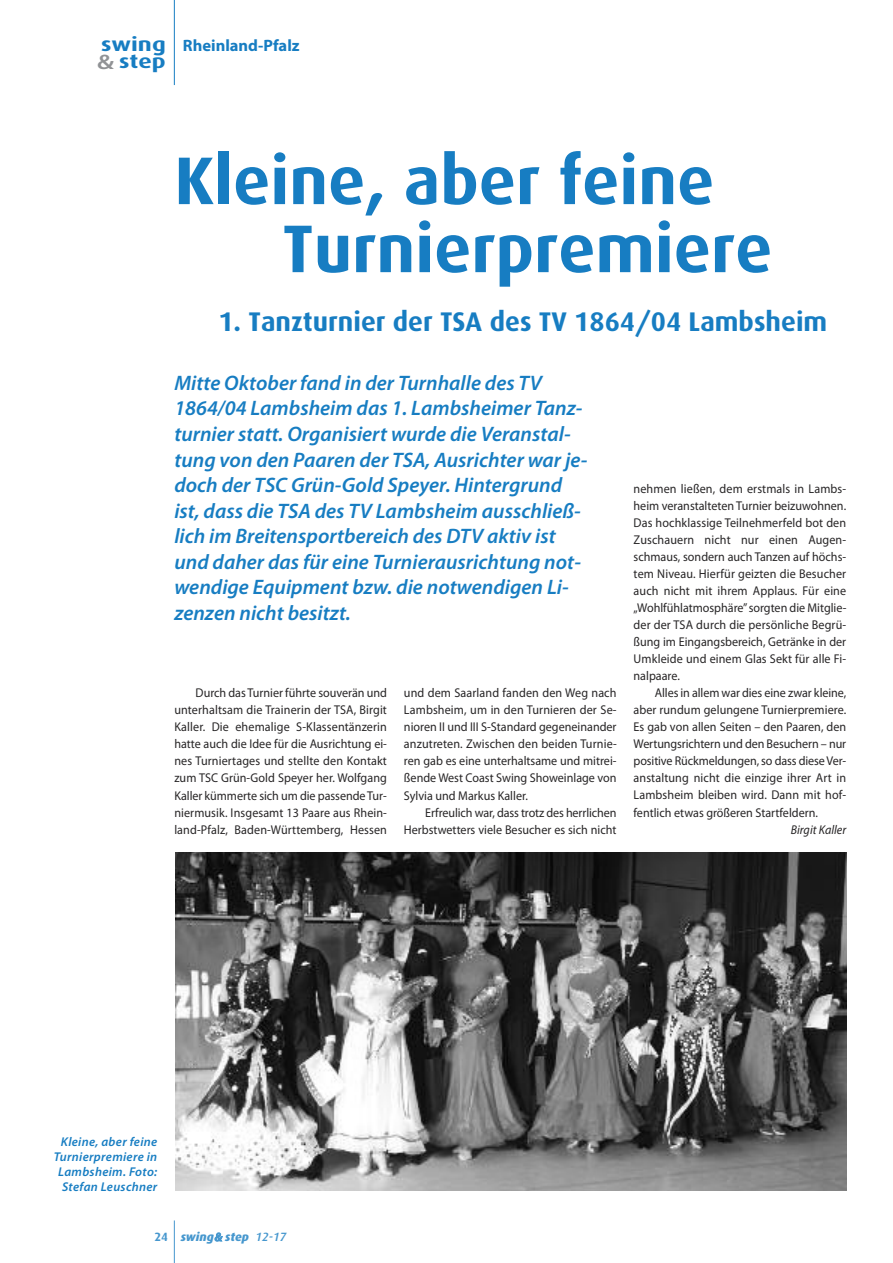
<style>
.page{position:relative;width:893px;height:1263px;background:#fff}
.page>*{position:absolute;margin:0;border:0;box-sizing:border-box;transform-origin:0 0}
.t1{font:700 67.5px/68.1px "Dax";color:#177dc2}
.t2{font:700 27px "Dax";color:#177dc2}
.t3{font:italic 600 21px/25.5px "Myriad Pro";color:#177dc2}
.t4{font:700 19.5px/16.5px "Dax";color:#177dc2;scale:1.25 1}
.t5{font:700 16.5px "Myriad Pro";color:#177dc2}
.t6{font:12.75px/17px "Myriad Pro";color:#272526;text-align:justify;scale:.95 1}
.t7{font:italic 600 12.75px/14.9px "Myriad Pro";letter-spacing:.025em;color:#177dc2;text-align:right}
.t8{font:italic 12.75px "Myriad Pro";color:#272526;scale:.95 1}
.t9{font:italic 800 12px "Dax";color:#4697ce}
.s1{font-family:"Myriad Pro";font-weight:600;font-size:21px;color:#909295}
.s2{font-weight:700;font-style:normal}
.s3{font-family:"Myriad Pro";font-weight:600}
.s4{font-weight:500}
</style>
<div class="page">
<hr style="left:174px;top:1220px;width:1px;height:43px;background:#4697ce">
<hr style="left:174px;top:0;width:1px;height:85px;background:#177dc2">
<img style="left:175px;top:853px;width:671px;height:338px">
<h3 class="t4" style="left:97px;top:36px;width:57px">swing <span class="s1">&amp;</span> step</h3>
<p class="t5" style="left:183px;top:39px;width:118px">Rheinland-Pfalz</p>
<h1 class="t1" style="left:282px;top:147px;width:491px;text-indent:-108px">Kleine, aber feine<br>Turnierpremiere</h1>
<h2 class="t2" style="left:218px;top:306px;width:610px">1. Tanzturnier der TSA des TV 1864/04 Lambsheim</h2>
<p class="t3" style="left:174px;top:372px;width:414px">Mitte Oktober fand in der Turnhalle des TV 1864/04 Lambsheim das 1. Lambsheimer Tanz&shy;turnier statt. Organisiert wurde die Veranstal&shy;tung von den Paaren der TSA, Ausrichter war je&shy;doch der TSC Grün-Gold Speyer. Hintergrund ist, dass die TSA des TV Lambsheim ausschließ&shy;lich im Breitensportbereich des DTV aktiv ist und daher das für eine Turnierausrichtung not&shy;wendige Equipment bzw. die notwendigen Li&shy;zenzen nicht besitzt.</p>
<p class="t6" style="left:174px;top:686px;width:225px;text-indent:21px">Durch das Turnier führte souverän und unterhaltsam die Trainerin der TSA, Birgit Kaller. Die ehemalige S-Klassentänzerin hatte auch die Idee für die Ausrichtung ei&shy;nes Turniertages und stellte den Kontakt zum TSC Grün-Gold Speyer her. Wolfgang Kaller kümmerte sich um die passende Tur&shy;niermusik. Insgesamt 13 Paare aus Rhein&shy;land-Pfalz, Baden-Württemberg, Hessen</p>
<p class="t6" style="left:404px;top:686px;width:226px">und dem Saarland fanden den Weg nach Lambsheim, um in den Turnieren der Se&shy;nioren II und III S-Standard gegeneinander anzutreten. Zwischen den beiden Turnie&shy;ren gab es eine unterhaltsame und mitrei&shy;ßende West Coast Swing Showeinlage von Sylvia und Markus Kaller.</p>
<p class="t6" style="left:404px;top:805px;width:225px;text-align:right">Erfreulich war, dass trotz des herrlichen<br>Herbstwetters viele Besucher es sich nicht</p>
<p class="t6" style="left:634px;top:482px;width:226px">nehmen ließen, dem erstmals in Lambs&shy;heim veranstalteten Turnier beizuwohnen.<br>Das hochklassige Teilnehmerfeld bot den Zuschauern nicht nur einen Augen&shy;schmaus, sondern auch Tanzen auf höchs&shy;tem Niveau. Hierfür geizten die Besucher auch nicht mit ihrem Applaus. Für eine „Wohlfühlatmosphäre”sorgten die Mitglie&shy;der der TSA durch die persönliche Begrü&shy;ßung im Eingangsbereich, Getränke in der Umkleide und einem Glas Sekt für alle Fi&shy;nalpaare.</p>
<p class="t6" style="left:634px;top:686px;width:225px;text-indent:21px">Alles in allem war dies eine zwar kleine, aber rundum gelungene Turnierpremiere.<br>Es gab von allen Seiten – den Paaren, den Wertungsrichtern und den Besuchern – nur positive Rückmeldungen, so dass dieseVer&shy;anstaltung nicht die einzige ihrer Art in Lambsheim bleiben wird. Dann mit hof&shy;fentlich etwas größeren Startfeldern.</p>
<p class="t8" style="left:791px;top:824px;width:60px">Birgit Kaller</p>
<p class="t7" style="left:54px;top:1135px;width:105px">Kleine, aber feine<br>Turnierpremiere in<br>Lambsheim. Foto:<br>Stefan Leuschner</p>
<p class="t9" style="left:154px;top:1230px;width:133px"><span class="s2">24</span> swing<span class="s3">&amp;</span> step <span class="s4">12-17</span></p>
</div>
